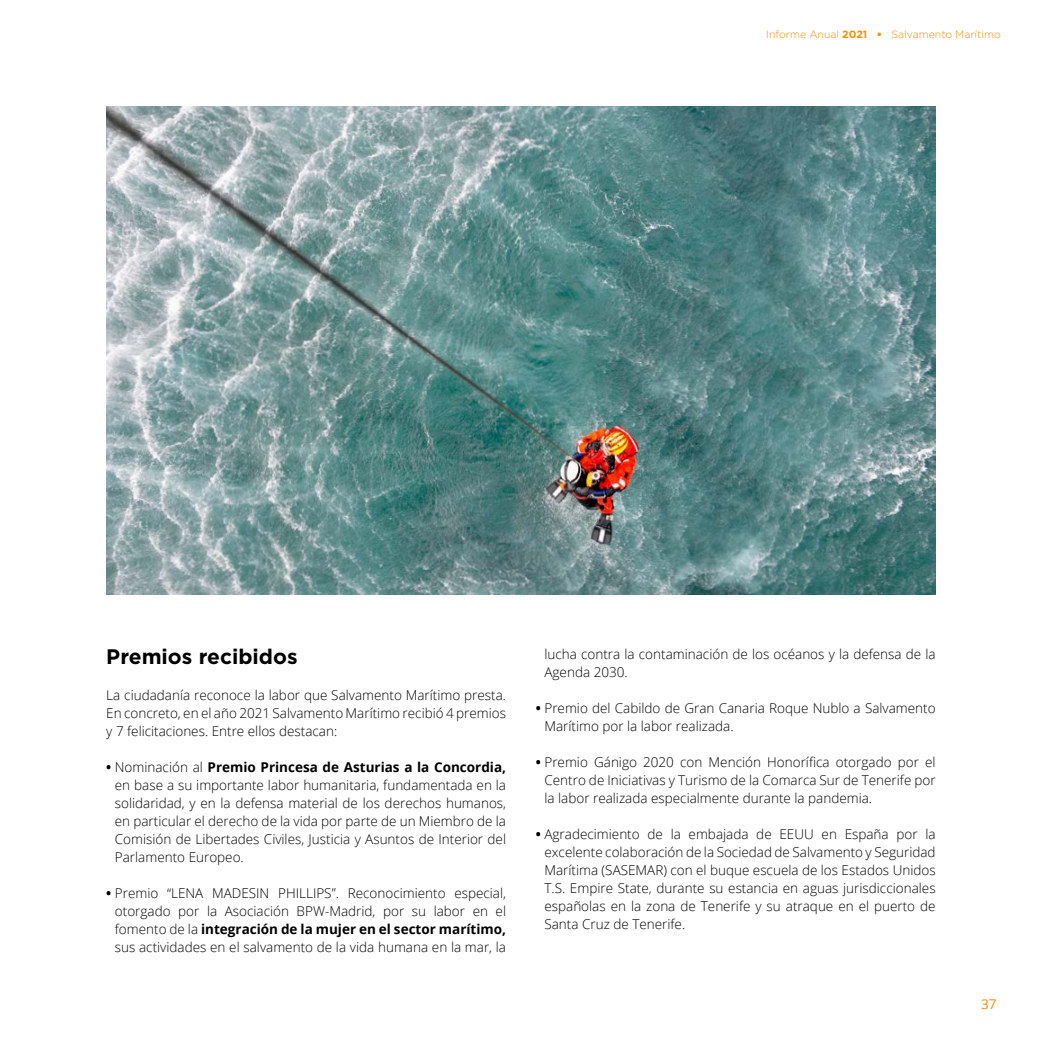
<style>
.page{position:relative;width:1042px;height:1042px;background:#fff}
.page>*{position:absolute;margin:0;border:0;box-sizing:border-box;transform-origin:0 0}
.t1{font:700 21px "Gotham Pro";color:#000}
.t2{font:300 13.5px/18px "Open Sans";color:#000;text-align:justify}
.t3{font:13.5px "Open Sans";color:#ef9004}
.t4{font:300 10.5px "Gotham";color:#ef9004}
.s1{font-weight:700}
.s2{font-weight:900}
</style>
<div class="page">
<img style="left:106px;top:106px;width:829px;height:488px">
<p class="t4" style="left:766px;top:28px;width:236px">Informe Anual <span class="s1">2021</span> <span class="s2">•</span> Salvamento Marítimo</p>
<h3 class="t1" style="left:106px;top:644px;width:193px">Premios recibidos</h3>
<p class="t2" style="left:106px;top:685px;width:401px">La ciudadanía reconoce la labor que Salvamento Marítimo presta.<br>En concreto, en el año 2021 Salvamento Marítimo recibió 4 premios y 7 felicitaciones. Entre ellos destacan:</p>
<p class="t2" style="left:115px;top:757px;width:393px;text-indent:-9px"><span class="s1">•</span> Nominación al <span class="s1">Premio Princesa de Asturias a la Concordia, </span>en base a su importante labor humanitaria, fundamentada en la solidaridad, y en la defensa material de los derechos humanos, en particular el derecho de la vida por parte de un Miembro de la Comisión de Libertades Civiles, Justicia y Asuntos de Interior del Parlamento Europeo.</p>
<p class="t2" style="left:106px;top:883px;width:401px"><span class="s1">•</span> Premio “LENA MADESIN PHILLIPS”. Reconocimiento especial,</p>
<p class="t2" style="left:115px;top:901px;width:393px">otorgado por la Asociación BPW-Madrid, por su labor en el fomento de la <span class="s1">integración de la mujer en el sector marítimo, </span>sus actividades en el salvamento de la vida humana en la mar, la</p>
<p class="t2" style="left:544px;top:644px;width:393px">lucha contra la contaminación de los océanos y la defensa de la<br>Agenda 2030.</p>
<p class="t2" style="left:536px;top:698px;width:401px"><span class="s1">•</span> Premio del Cabildo de Gran Canaria Roque Nublo a Salvamento</p>
<p class="t2" style="left:544px;top:716px;width:191px">Marítimo por la labor realizada.</p>
<p class="t2" style="left:536px;top:752px;width:401px"><span class="s1">•</span> Premio Gánigo 2020 con Mención Honorífica otorgado por el</p>
<p class="t2" style="left:544px;top:770px;width:393px">Centro de Iniciativas y Turismo de la Comarca Sur de Tenerife por la labor realizada especialmente durante la pandemia.</p>
<p class="t2" style="left:536px;top:824px;width:401px;text-align:right"><span class="s1">•</span> Agradecimiento de la embajada de EEUU en España por la excelente colaboración de la Sociedad de Salvamento y Seguridad</p>
<p class="t2" style="left:544px;top:860px;width:393px">Marítima (SASEMAR) con el buque escuela de los Estados Unidos</p>
<p class="t2" style="left:544px;top:878px;width:393px">T.S. Empire State, durante su estancia en aguas jurisdiccionales españolas en la zona de Tenerife y su atraque en el puerto de Santa Cruz de Tenerife.</p>
<p class="t3" style="left:981px;top:994px;width:17px">37</p>
</div>
